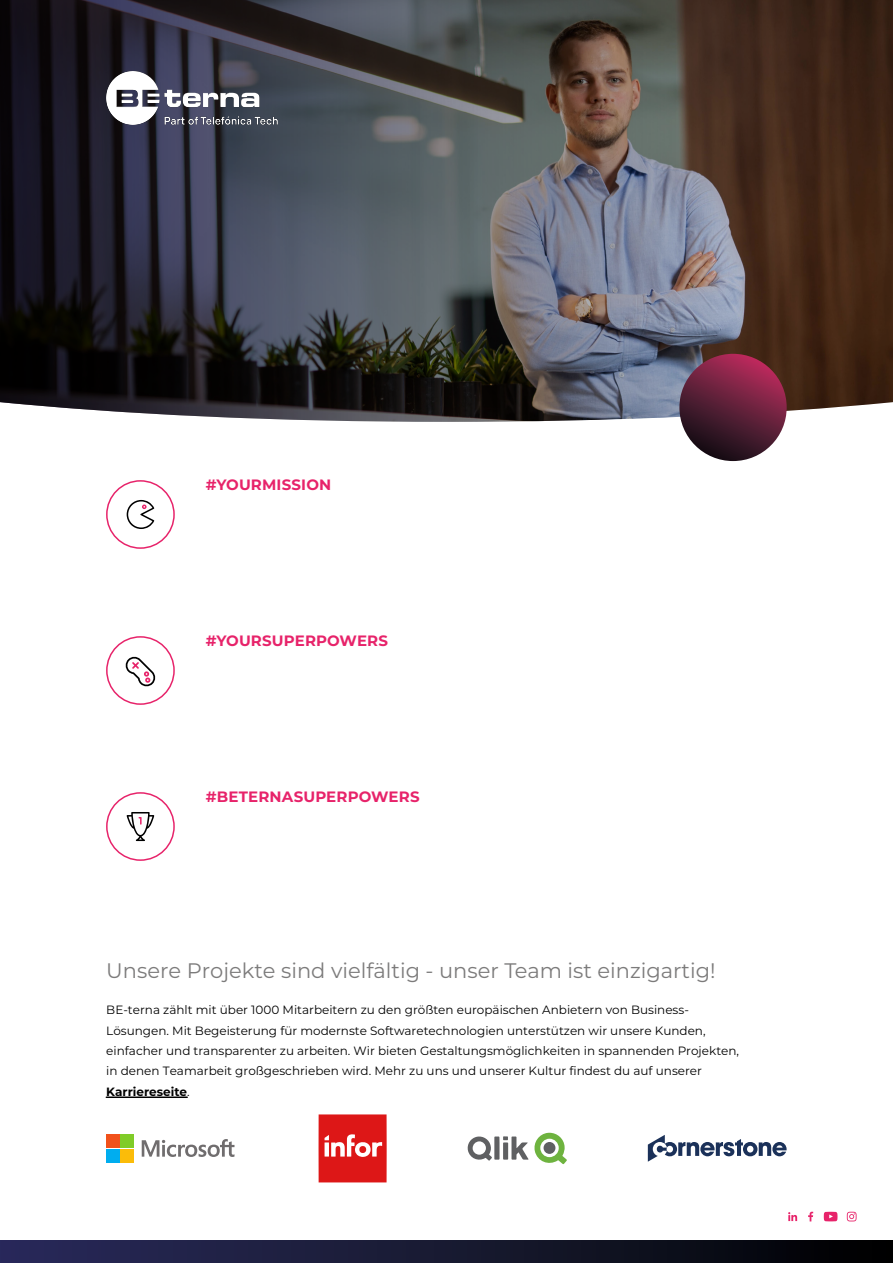
<style>
.page{position:relative;width:893px;height:1263px;background:#fff}
.page>*{position:absolute;margin:0;border:0;box-sizing:border-box;transform-origin:0 0}
.t1{font:21px "Montserrat";color:#7c7b7b}
.t2{font:700 15px "Montserrat";letter-spacing:.01em;color:#e7236a}
.t3{font:12px/20.4px "Montserrat";color:#000}
.s1{font-weight:700}
</style>
<div class="page">
<div style="left:0;top:1241px;width:893px;height:22px;background:linear-gradient(to right,#2b2c5d,#010302)"></div>
<svg style="left:788px;top:1212px;width:9px;height:9px"></svg>
<svg style="left:808px;top:1212px;width:5px;height:9px"></svg>
<svg style="left:847px;top:1212px;width:9px;height:9px"></svg>
<svg style="left:824px;top:1212px;width:13px;height:9px"></svg>
<svg style="left:0;top:0;width:893px;height:422px;background:#474245"></svg>
<svg style="left:679px;top:354px;width:108px;height:107px;background:#62203a"></svg>
<hr style="left:106px;top:1096px;width:81px;height:2px;background:#000">
<svg style="left:127px;top:500px;width:27px;height:29px"></svg>
<div style="left:106px;top:480px;width:69px;height:69px;border:2px solid #e7236a;border-radius:50%"></div>
<svg style="left:126px;top:656px;width:29px;height:31px"></svg>
<div style="left:106px;top:636px;width:69px;height:69px;border:2px solid #e7236a;border-radius:50%"></div>
<svg style="left:127px;top:812px;width:27px;height:29px"></svg>
<div style="left:106px;top:792px;width:69px;height:69px;border:2px solid #e7236a;border-radius:50%"></div>
<svg style="left:142px;top:1139px;width:92px;height:18px"></svg>
<div style="left:106px;top:1135px;width:13px;height:13px;background:#f1511b"></div>
<div style="left:120px;top:1135px;width:13px;height:13px;background:#80cc28"></div>
<div style="left:106px;top:1149px;width:13px;height:13px;background:#00adef"></div>
<div style="left:120px;top:1149px;width:13px;height:13px;background:#fbbc09"></div>
<svg style="left:319px;top:1114px;width:68px;height:68px;background:#e13636"></svg>
<svg style="left:468px;top:1133px;width:99px;height:31px"></svg>
<svg style="left:648px;top:1135px;width:139px;height:27px"></svg>
<img style="left:106px;top:70px;width:172px;height:55px">
<p class="t2" style="left:206px;top:474px;width:127px">#YOURMISSION</p>
<p class="t2" style="left:206px;top:630px;width:184px">#YOURSUPERPOWERS</p>
<p class="t2" style="left:206px;top:786px;width:215px">#BETERNASUPERPOWERS</p>
<h1 class="t1" style="left:106px;top:956px;width:611px">Unsere Projekte sind vielfältig - unser Team ist einzigartig!</h1>
<p class="t3" style="left:106px;top:999px;width:634px">BE-terna zählt mit über 1000 Mitarbeitern zu den größten europäischen Anbietern von Business-Lösungen. Mit Begeisterung für modernste Softwaretechnologien unterstützen wir unsere Kunden, einfacher und transparenter zu arbeiten. Wir bieten Gestaltungsmöglichkeiten in spannenden Projekten, in denen Teamarbeit großgeschrieben wird. Mehr zu uns und unserer Kultur findest du auf unserer <span class="s1">Karriereseite</span>.</p>
</div>
